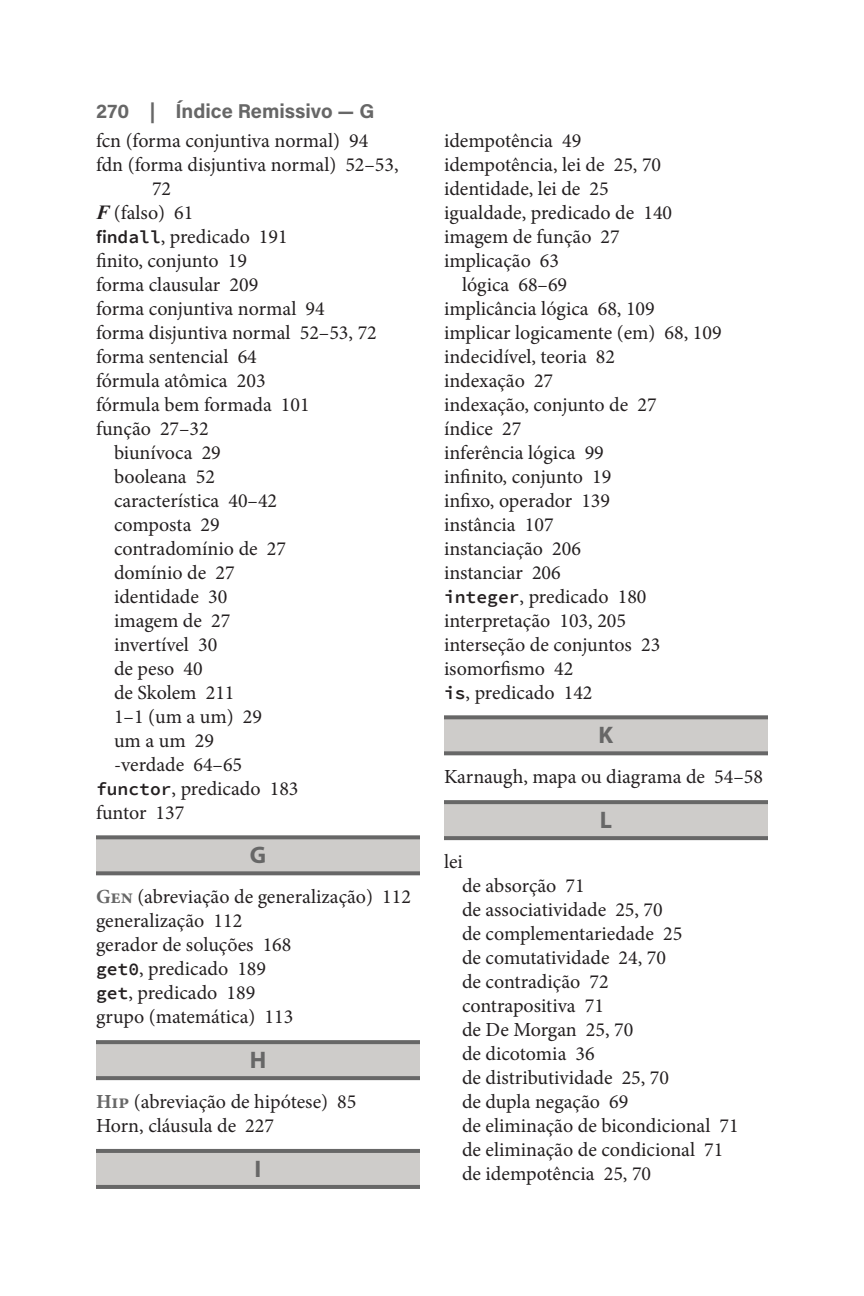
<style>
.page{position:relative;width:864px;height:1296px;background:#fff}
.page>*{position:absolute;margin:0;border:0;box-sizing:border-box;transform-origin:0 0}
.t1{font:700 24px "Myriad Pro";color:#676767}
.t2{font:20px/24px "Minion Pro";color:#231f20}
.t3{font:700 20px "Acumin Pro";color:#676767}
.s1{font-family:"Times New Roman";font-weight:700;font-style:italic}
.s2{font-family:"Source Code Pro";font-weight:600;font-size:18px}
.s3{font-weight:700;color:#676767}
</style>
<div class="page">
<div style="left:96px;top:837px;width:324px;height:38px;background:#ceccca"></div>
<svg style="left:96px;top:835px;width:324px;height:4px"></svg>
<svg style="left:96px;top:871px;width:324px;height:4px"></svg>
<div style="left:96px;top:1042px;width:324px;height:38px;background:#ceccca"></div>
<svg style="left:96px;top:1040px;width:324px;height:4px"></svg>
<svg style="left:96px;top:1076px;width:324px;height:4px"></svg>
<div style="left:96px;top:1151px;width:324px;height:38px;background:#ceccca"></div>
<hr style="left:96px;top:1149px;width:324px;height:4px;background:#676767">
<hr style="left:96px;top:1185px;width:324px;height:4px;background:#676767">
<div style="left:444px;top:717px;width:324px;height:38px;background:#ceccca"></div>
<svg style="left:444px;top:715px;width:324px;height:4px"></svg>
<svg style="left:444px;top:751px;width:324px;height:4px"></svg>
<div style="left:444px;top:802px;width:324px;height:38px;background:#ceccca"></div>
<svg style="left:444px;top:800px;width:324px;height:4px"></svg>
<svg style="left:444px;top:836px;width:324px;height:4px"></svg>
<p class="t3" style="left:96px;top:97px;width:280px">270 | Índice Remissivo — G</p>
<p class="t2" style="left:96px;top:128px;width:274px">fcn (forma conjuntiva normal) 94</p>
<p class="t2" style="left:152px;top:152px;width:248px;text-indent:-56px">fdn (forma disjuntiva normal) 52–53,<br>72</p>
<p class="t2" style="left:96px;top:200px;width:99px"><span class="s1">F</span> (falso) 61</p>
<p class="t2" style="left:96px;top:224px;width:193px"><span class="s2">findall</span>, predicado 191</p>
<p class="t2" style="left:96px;top:248px;width:152px">finito, conjunto 19</p>
<p class="t2" style="left:96px;top:272px;width:164px">forma clausular 209</p>
<p class="t2" style="left:96px;top:296px;width:230px">forma conjuntiva normal 94</p>
<p class="t2" style="left:96px;top:320px;width:282px">forma disjuntiva normal 52–53, 72</p>
<p class="t2" style="left:96px;top:344px;width:162px">forma sentencial 64</p>
<p class="t2" style="left:96px;top:368px;width:171px">fórmula atômica 203</p>
<p class="t2" style="left:96px;top:392px;width:215px">fórmula bem formada 101</p>
<p class="t2" style="left:96px;top:416px;width:114px">função 27–32</p>
<p class="t2" style="left:114px;top:440px;width:108px">biunívoca 29</p>
<p class="t2" style="left:114px;top:464px;width:102px">booleana 52</p>
<p class="t2" style="left:114px;top:488px;width:165px">característica 40–42</p>
<p class="t2" style="left:114px;top:512px;width:107px">composta 29</p>
<p class="t2" style="left:114px;top:536px;width:174px">contradomínio de 27</p>
<p class="t2" style="left:114px;top:560px;width:122px">domínio de 27</p>
<p class="t2" style="left:114px;top:584px;width:115px">identidade 30</p>
<p class="t2" style="left:114px;top:608px;width:118px">imagem de 27</p>
<p class="t2" style="left:114px;top:632px;width:105px">invertível 30</p>
<p class="t2" style="left:114px;top:656px;width:90px">de peso 40</p>
<p class="t2" style="left:114px;top:680px;width:122px">de Skolem 211</p>
<p class="t2" style="left:114px;top:704px;width:150px">1–1 (um a um) 29</p>
<p class="t2" style="left:114px;top:728px;width:102px">um a um 29</p>
<p class="t2" style="left:114px;top:752px;width:130px">-verdade 64–65</p>
<p class="t2" style="left:96px;top:776px;width:204px"><span class="s2">functor</span>, predicado 183</p>
<p class="t2" style="left:96px;top:800px;width:90px">funtor 137</p>
<p class="t1" style="left:250px;top:842px;width:18px">G</p>
<p class="t2" style="left:96px;top:885px;width:316px"><span class="s3">Gen</span> (abreviação de generalização) 112</p>
<p class="t2" style="left:96px;top:909px;width:148px">generalização 112</p>
<p class="t2" style="left:96px;top:933px;width:197px">gerador de soluções 168</p>
<p class="t2" style="left:96px;top:957px;width:172px"><span class="s2">get0</span>, predicado 189</p>
<p class="t2" style="left:96px;top:981px;width:161px"><span class="s2">get</span>, predicado 189</p>
<p class="t2" style="left:96px;top:1005px;width:199px">grupo (matemática) 113</p>
<p class="t1" style="left:250px;top:1047px;width:18px">H</p>
<p class="t2" style="left:96px;top:1090px;width:262px"><span class="s3">Hip</span> (abreviação de hipótese) 85</p>
<p class="t2" style="left:96px;top:1114px;width:180px">Horn, cláusula de 227</p>
<p class="t1" style="left:255px;top:1155px;width:8px">I</p>
<p class="t2" style="left:444px;top:128px;width:139px">idempotência 49</p>
<p class="t2" style="left:444px;top:152px;width:219px">idempotência, lei de 25, 70</p>
<p class="t2" style="left:444px;top:176px;width:166px">identidade, lei de 25</p>
<p class="t2" style="left:444px;top:200px;width:230px">igualdade, predicado de 140</p>
<p class="t2" style="left:444px;top:224px;width:177px">imagem de função 27</p>
<p class="t2" style="left:444px;top:248px;width:117px">implicação 63</p>
<p class="t2" style="left:462px;top:272px;width:107px">lógica 68–69</p>
<p class="t2" style="left:444px;top:296px;width:212px">implicância lógica 68, 109</p>
<p class="t2" style="left:444px;top:320px;width:279px">implicar logicamente (em) 68, 109</p>
<p class="t2" style="left:444px;top:344px;width:173px">indecidível, teoria 82</p>
<p class="t2" style="left:444px;top:368px;width:111px">indexação 27</p>
<p class="t2" style="left:444px;top:392px;width:214px">indexação, conjunto de 27</p>
<p class="t2" style="left:444px;top:416px;width:79px">índice 27</p>
<p class="t2" style="left:444px;top:440px;width:161px">inferência lógica 99</p>
<p class="t2" style="left:444px;top:464px;width:169px">infinito, conjunto 19</p>
<p class="t2" style="left:444px;top:488px;width:168px">infixo, operador 139</p>
<p class="t2" style="left:444px;top:512px;width:111px">instância 107</p>
<p class="t2" style="left:444px;top:536px;width:139px">instanciação 206</p>
<p class="t2" style="left:444px;top:560px;width:118px">instanciar 206</p>
<p class="t2" style="left:444px;top:584px;width:204px"><span class="s2">integer</span>, predicado 180</p>
<p class="t2" style="left:444px;top:608px;width:184px">interpretação 103, 205</p>
<p class="t2" style="left:444px;top:632px;width:218px">interseção de conjuntos 23</p>
<p class="t2" style="left:444px;top:656px;width:131px">isomorfismo 42</p>
<p class="t2" style="left:444px;top:680px;width:150px"><span class="s2">is</span>, predicado 142</p>
<p class="t1" style="left:599px;top:722px;width:16px">K</p>
<p class="t2" style="left:444px;top:765px;width:321px">Karnaugh, mapa ou diagrama de 54–58</p>
<p class="t1" style="left:600px;top:807px;width:14px">L</p>
<p class="t2" style="left:444px;top:850px;width:20px">lei</p>
<p class="t2" style="left:462px;top:874px;width:124px">de absorção 71</p>
<p class="t2" style="left:462px;top:898px;width:202px">de associatividade 25, 70</p>
<p class="t2" style="left:462px;top:922px;width:222px">de complementariedade 25</p>
<p class="t2" style="left:462px;top:946px;width:206px">de comutatividade 24, 70</p>
<p class="t2" style="left:462px;top:970px;width:148px">de contradição 72</p>
<p class="t2" style="left:462px;top:994px;width:144px">contrapositiva 71</p>
<p class="t2" style="left:462px;top:1018px;width:173px">de De Morgan 25, 70</p>
<p class="t2" style="left:462px;top:1042px;width:134px">de dicotomia 36</p>
<p class="t2" style="left:462px;top:1066px;width:209px">de distributividade 25, 70</p>
<p class="t2" style="left:462px;top:1090px;width:168px">de dupla negação 69</p>
<p class="t2" style="left:462px;top:1114px;width:278px">de eliminação de bicondicional 71</p>
<p class="t2" style="left:462px;top:1138px;width:263px">de eliminação de condicional 71</p>
<p class="t2" style="left:462px;top:1162px;width:191px">de idempotência 25, 70</p>
</div>
